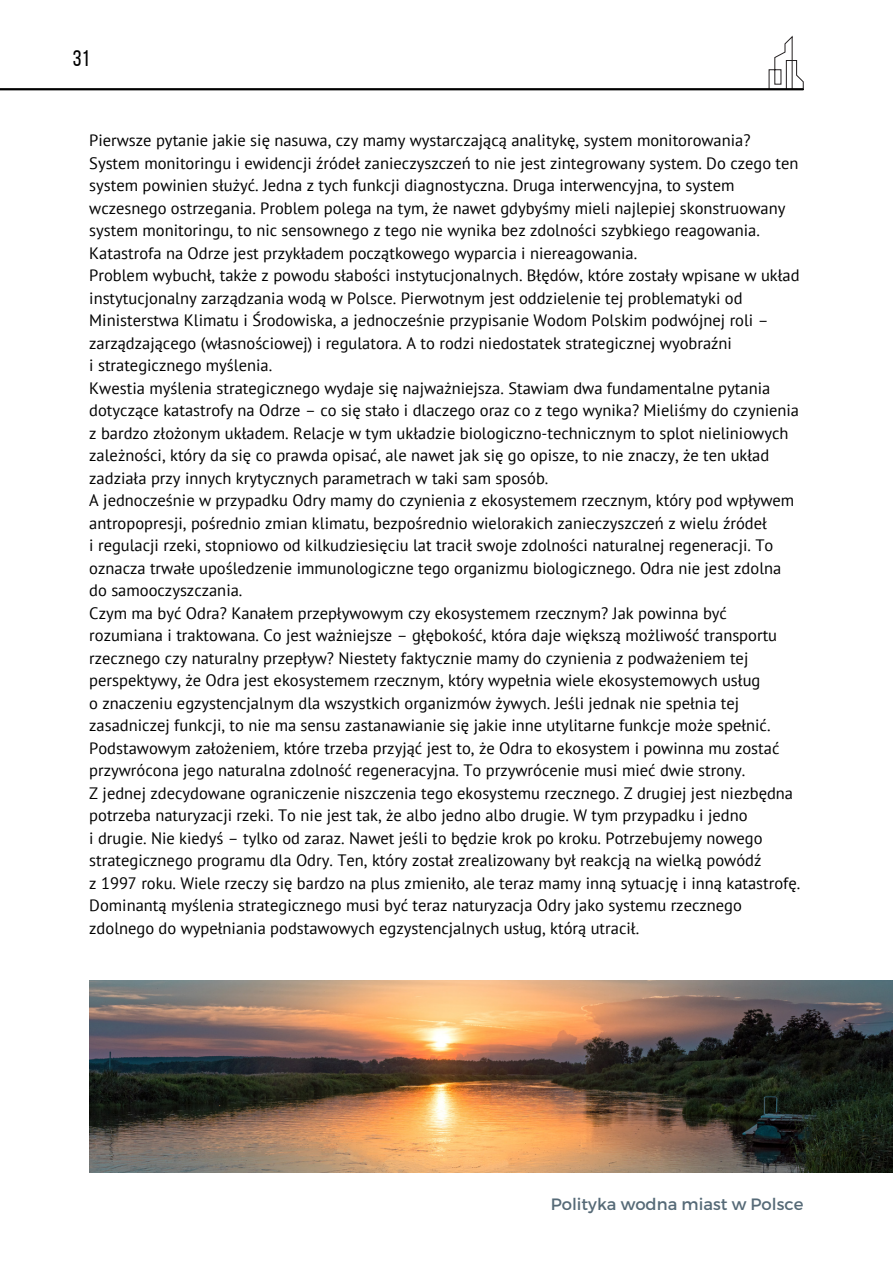
<style>
.page{position:relative;width:893px;height:1264px;background:#fff}
.page>*{position:absolute;margin:0;border:0;box-sizing:border-box;transform-origin:0 0}
.t1{font:22.5px "Bebas Neue";color:#000}
.t2{font:16.5px/22.5px "PT Sans";color:#000}
.t3{font:16.5px "Montserrat";color:#566a77}
</style>
<div class="page">
<svg style="left:768px;top:36px;width:35px;height:52px"></svg>
<hr style="left:0;top:88px;width:803px;height:2px;background:#000">
<img style="left:89px;top:980px;width:803px;height:192px">
<p class="t1" style="left:73px;top:49px;width:18px">31</p>
<p class="t2" style="left:89px;top:129px;width:710px">Pierwsze pytanie jakie się nasuwa, czy mamy wystarczającą analitykę, system monitorowania?<br>System monitoringu i ewidencji źródeł zanieczyszczeń to nie jest zintegrowany system. Do czego ten system powinien służyć. Jedna z tych funkcji diagnostyczna. Druga interwencyjna, to system wczesnego ostrzegania. Problem polega na tym, że nawet gdybyśmy mieli najlepiej skonstruowany system monitoringu, to nic sensownego z tego nie wynika bez zdolności szybkiego reagowania.<br>Katastrofa na Odrze jest przykładem początkowego wyparcia i niereagowania.</p>
<p class="t2" style="left:89px;top:264px;width:711px">Problem wybuchł, także z powodu słabości instytucjonalnych. Błędów, które zostały wpisane w układ instytucjonalny zarządzania wodą w Polsce. Pierwotnym jest oddzielenie tej problematyki od Ministerstwa Klimatu i Środowiska, a jednocześnie przypisanie Wodom Polskim podwójnej roli – zarządzającego (własnościowej) i regulatora. A to rodzi niedostatek strategicznej wyobraźni</p>
<p class="t2" style="left:89px;top:354px;width:184px">i strategicznego myślenia.</p>
<p class="t2" style="left:89px;top:376px;width:711px">Kwestia myślenia strategicznego wydaje się najważniejsza. Stawiam dwa fundamentalne pytania dotyczące katastrofy na Odrze – co się stało i dlaczego oraz co z tego wynika? Mieliśmy do czynienia z bardzo złożonym układem. Relacje w tym układzie biologiczno-technicznym to splot nieliniowych zależności, który da się co prawda opisać, ale nawet jak się go opisze, to nie znaczy, że ten układ zadziała przy innych krytycznych parametrach w taki sam sposób.</p>
<p class="t2" style="left:89px;top:489px;width:706px">A jednocześnie w przypadku Odry mamy do czynienia z ekosystemem rzecznym, który pod wpływem antropopresji, pośrednio zmian klimatu, bezpośrednio wielorakich zanieczyszczeń z wielu źródeł</p>
<p class="t2" style="left:89px;top:534px;width:693px">i regulacji rzeki, stopniowo od kilkudziesięciu lat tracił swoje zdolności naturalnej regeneracji. To oznacza trwałe upośledzenie immunologiczne tego organizmu biologicznego. Odra nie jest zdolna do samooczyszczania.</p>
<p class="t2" style="left:89px;top:601px;width:689px">Czym ma być Odra? Kanałem przepływowym czy ekosystemem rzecznym? Jak powinna być rozumiana i traktowana. Co jest ważniejsze – głębokość, która daje większą możliwość transportu rzecznego czy naturalny przepływ? Niestety faktycznie mamy do czynienia z podważeniem tej perspektywy, że Odra jest ekosystemem rzecznym, który wypełnia wiele ekosystemowych usług</p>
<p class="t2" style="left:89px;top:691px;width:682px">o znaczeniu egzystencjalnym dla wszystkich organizmów żywych. Jeśli jednak nie spełnia tej zasadniczej funkcji, to nie ma sensu zastanawianie się jakie inne utylitarne funkcje może spełnić.</p>
<p class="t2" style="left:89px;top:736px;width:691px">Podstawowym założeniem, które trzeba przyjąć jest to, że Odra to ekosystem i powinna mu zostać przywrócona jego naturalna zdolność regeneracyjna. To przywrócenie musi mieć dwie strony.</p>
<p class="t2" style="left:89px;top:781px;width:705px">Z jednej zdecydowane ograniczenie niszczenia tego ekosystemu rzecznego. Z drugiej jest niezbędna potrzeba naturyzacji rzeki. To nie jest tak, że albo jedno albo drugie. W tym przypadku i jedno</p>
<p class="t2" style="left:89px;top:826px;width:674px">i drugie. Nie kiedyś – tylko od zaraz. Nawet jeśli to będzie krok po kroku. Potrzebujemy nowego strategicznego programu dla Odry. Ten, który został zrealizowany był reakcją na wielką powódź</p>
<p class="t2" style="left:89px;top:871px;width:712px">z 1997 roku. Wiele rzeczy się bardzo na plus zmieniło, ale teraz mamy inną sytuację i inną katastrofę.<br>Dominantą myślenia strategicznego musi być teraz naturyzacja Odry jako systemu rzecznego zdolnego do wypełniania podstawowych egzystencjalnych usług, którą utracił.</p>
<p class="t3" style="left:550px;top:1193px;width:254px">Polityka wodna miast w Polsce</p>
</div>
